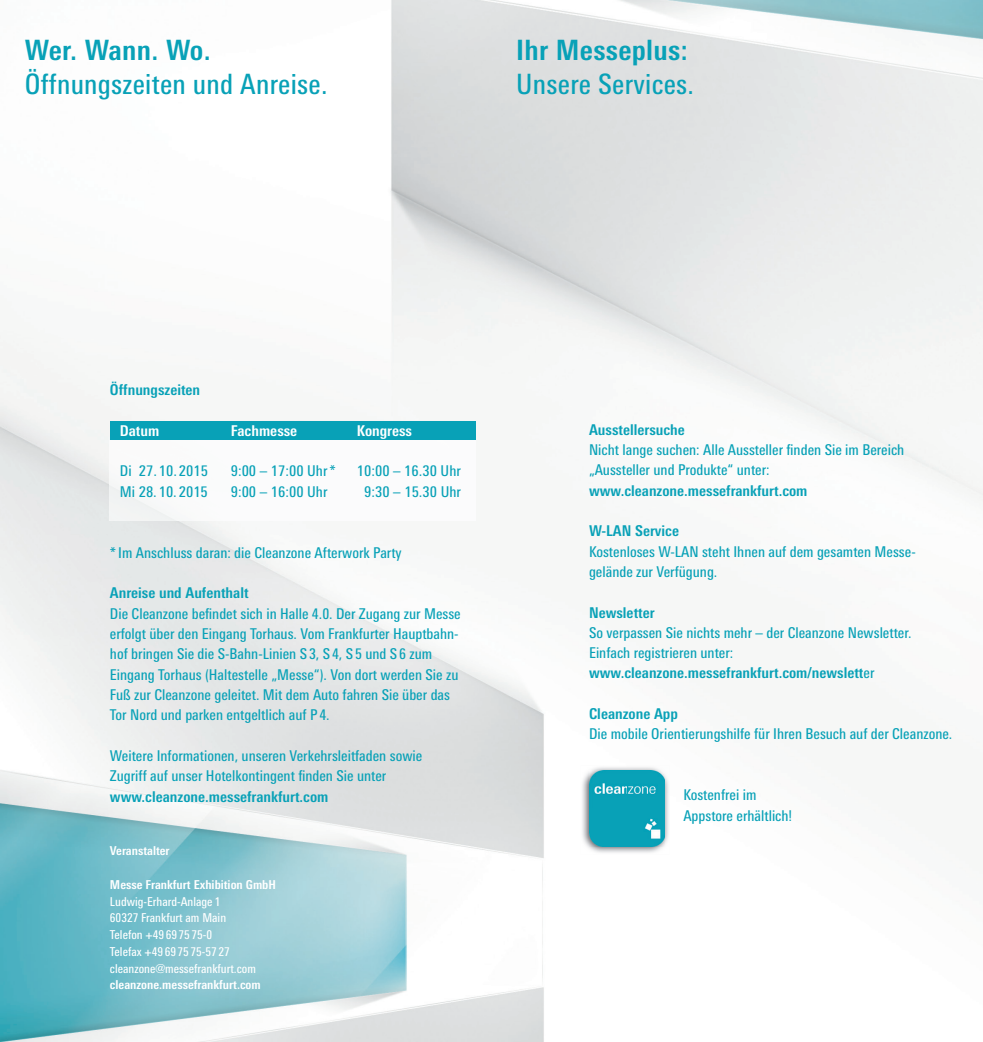
<style>
.page{position:relative;width:983px;height:1042px;background:#fff}
.page>*{position:absolute;margin:0;border:0;box-sizing:border-box;transform-origin:0 0}
.t1{font:condensed 28px "Messe Univers";letter-spacing:.01em;color:#08a1b7}
.t2{font:700 condensed 28px "Messe Univers";letter-spacing:.01em;color:#08a1b7}
.t3{font:700 condensed 28px "Messe Univers";letter-spacing:-.01em;color:#08a1b7}
.t4{font:condensed 14.88px/20.3px "Messe Univers";color:#08a1b7}
.t5{font:700 condensed 14.88px "Messe Univers";color:#08a1b7}
.t6{font:condensed 14.88px "Messe Univers TAB";color:#08a1b7}
.t7{font:700 condensed 14.88px "Messe Univers";color:#fff}
.t8{font:condensed 12.25px/16.8px "Messe Univers";color:#fff}
.t9{font:700 condensed 12.25px "Messe Univers";color:#fff}
.s1{font-weight:700}
</style>
<div class="page">
<img style="left:0;top:0;width:982px;height:1042px">
<div style="left:110px;top:421px;width:365px;height:20px;background:#08a1b7"></div>
<img style="left:110px;top:441px;width:365px;height:79px">
<img style="left:580px;top:765px;width:89px;height:89px">
<img style="left:589px;top:770px;width:75px;height:76px">
<h1 class="t3" style="left:25px;top:33px;width:187px">Wer. Wann. Wo.</h1>
<h1 class="t1" style="left:25px;top:66px;width:304px">Öffnungszeiten und Anreise.</h1>
<h1 class="t2" style="left:516px;top:33px;width:173px">Ihr Messeplus:</h1>
<h1 class="t1" style="left:516px;top:66px;width:179px">Unsere Services.</h1>
<p class="t5" style="left:110px;top:381px;width:92px">Öffnungszeiten</p>
<p class="t7" style="left:120px;top:421px;width:41px">Datum</p>
<p class="t7" style="left:231px;top:421px;width:68px">Fachmesse</p>
<p class="t7" style="left:357px;top:421px;width:57px">Kongress</p>
<p class="t6" style="left:120px;top:462px;width:90px">Di 27. 10. 2015</p>
<p class="t6" style="left:231px;top:462px;width:106px">9:00 – 17:00 Uhr *</p>
<p class="t6" style="left:357px;top:462px;width:105px">10:00 – 16.30 Uhr</p>
<p class="t6" style="left:120px;top:483px;width:89px">Mi 28. 10. 2015</p>
<p class="t6" style="left:231px;top:483px;width:98px">9:00 – 16:00 Uhr</p>
<p class="t6" style="left:364px;top:483px;width:98px">9:30 – 15.30 Uhr</p>
<p class="t4" style="left:110px;top:542px;width:293px">* Im Anschluss daran: die Cleanzone Afterwork Party</p>
<p class="t5" style="left:110px;top:584px;width:140px">Anreise und Aufenthalt</p>
<p class="t4" style="left:110px;top:603px;width:352px">Die Cleanzone befindet sich in Halle 4.0. Der Zugang zur Messe erfolgt über den Eingang Torhaus. Vom Frankfurter Hauptbahn&shy;hof bringen Sie die S-Bahn-Linien S 3, S 4, S 5 und S 6 zum Eingang Torhaus (Haltestelle „Messe“). Von dort werden Sie zu Fuß zur Cleanzone geleitet. Mit dem Auto fahren Sie über das Tor Nord und parken entgeltlich auf P 4.</p>
<p class="t4" style="left:110px;top:745px;width:314px">Weitere Informationen, unseren Verkehrsleitfaden sowie<br>Zugriff auf unser Hotelkontingent finden Sie unter</p>
<p class="t5" style="left:110px;top:787px;width:220px">www.cleanzone.messefrankfurt.com</p>
<p class="t9" style="left:110px;top:843px;width:61px">Veranstalter</p>
<p class="t9" style="left:110px;top:877px;width:167px">Messe Frankfurt Exhibition GmbH</p>
<p class="t8" style="left:110px;top:892px;width:147px">Ludwig-Erhard-Anlage 1<br>60327 Frankfurt am Main<br>Telefon +49 69 75 75-0<br>Telefax +49 69 75 75-57 27 cleanzone@messefrankfurt.com</p>
<p class="t9" style="left:110px;top:977px;width:152px">cleanzone.messefrankfurt.com</p>
<p class="t5" style="left:589px;top:420px;width:97px">Ausstellersuche</p>
<p class="t4" style="left:589px;top:439px;width:317px">Nicht lange suchen: Alle Aussteller finden Sie im Bereich „Aussteller und Produkte“ unter:</p>
<p class="t5" style="left:589px;top:481px;width:220px">www.cleanzone.messefrankfurt.com</p>
<p class="t5" style="left:589px;top:522px;width:91px">W-LAN Service</p>
<p class="t4" style="left:589px;top:541px;width:328px">Kostenloses W-LAN steht Ihnen auf dem gesamten Messe&shy;gelände zur Verfügung.</p>
<p class="t5" style="left:589px;top:603px;width:67px">Newsletter</p>
<p class="t4" style="left:589px;top:622px;width:324px">So verpassen Sie nichts mehr – der Cleanzone Newsletter.<br>Einfach registrieren unter: <span class="s1">www.cleanzone.messefrankfurt.com/newslett</span>er</p>
<p class="t5" style="left:589px;top:704px;width:90px">Cleanzone App</p>
<p class="t4" style="left:589px;top:724px;width:365px">Die mobile Orientierungshilfe für Ihren Besuch auf der Cleanzone.</p>
<p class="t4" style="left:683px;top:785px;width:110px">Kostenfrei im<br>Appstore erhältlich!</p>
</div>
